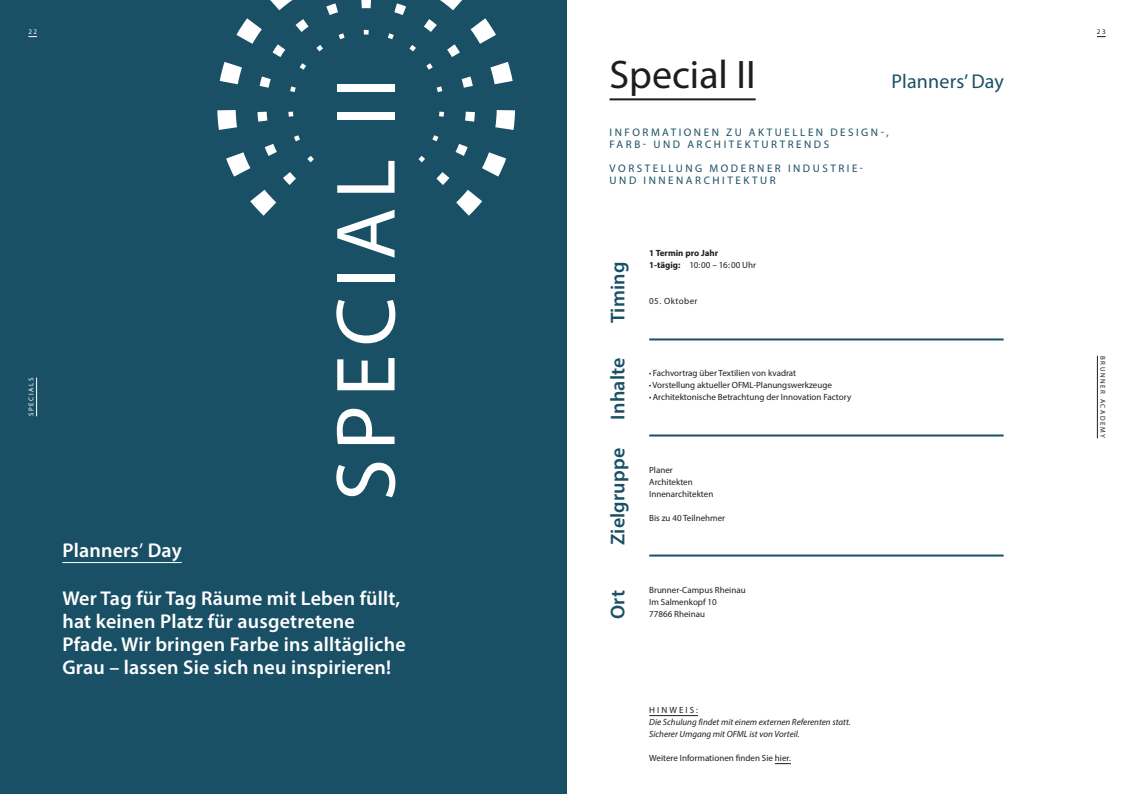
<style>
.page{position:relative;width:1134px;height:794px;background:#fff}
.page>*{position:absolute;margin:0;border:0;box-sizing:border-box;transform-origin:0 0}
.t1{font:85px "Myriad Pro";letter-spacing:.1em;color:#fff}
.t2{font:40px "Myriad Pro";color:#1d1d1b}
.t3{font:600 20px/23px "Myriad Pro";letter-spacing:.01em;color:#fff}
.t4{font:600 20px "Myriad Pro";letter-spacing:.01em;color:#1a5066}
.t5{font:20px "Myriad Pro";letter-spacing:.01em;color:#1a5066}
.t6{font:11px/12px "Myriad Pro";letter-spacing:.23em;color:#1a5066}
.t7{font:9px/12px "Myriad Pro";color:#1d1d1b}
.t8{font:italic 9px/12px "Myriad Pro";color:#1d1d1b}
.t9{font:700 9px/12px "Myriad Pro";color:#1d1d1b}
.t10{font:9px "Myriad Pro";letter-spacing:.05em;color:#1d1d1b}
.t11{font:9px "Myriad Pro";letter-spacing:.23em;color:#1d1d1b}
.t12{font:7px "Myriad Pro";letter-spacing:.23em;color:#1d1d1b}
.t13{font:7px "Myriad Pro";letter-spacing:.23em;color:#fff}
.s1{font-weight:400}
</style>
<div class="page">
<div style="left:0;top:0;width:567px;height:794px;background:#1a5066"></div>
<svg style="left:440px;top:0;width:22px;height:10px"></svg>
<svg style="left:270px;top:0;width:23px;height:10px"></svg>
<svg style="left:456px;top:190px;width:26px;height:26px"></svg>
<svg style="left:236px;top:18px;width:26px;height:26px"></svg>
<svg style="left:471px;top:18px;width:25px;height:26px"></svg>
<svg style="left:250px;top:190px;width:26px;height:26px"></svg>
<svg style="left:220px;top:62px;width:22px;height:22px"></svg>
<svg style="left:226px;top:152px;width:24px;height:25px"></svg>
<svg style="left:217px;top:110px;width:20px;height:20px"></svg>
<svg style="left:482px;top:152px;width:24px;height:25px"></svg>
<svg style="left:490px;top:62px;width:23px;height:22px"></svg>
<svg style="left:495px;top:110px;width:20px;height:20px"></svg>
<svg style="left:388px;top:33px;width:6px;height:6px"></svg>
<svg style="left:437px;top:86px;width:5px;height:6px"></svg>
<svg style="left:409px;top:45px;width:7px;height:6px"></svg>
<svg style="left:426px;top:63px;width:7px;height:7px"></svg>
<svg style="left:364px;top:30px;width:5px;height:5px"></svg>
<svg style="left:339px;top:33px;width:6px;height:6px"></svg>
<svg style="left:290px;top:86px;width:6px;height:6px"></svg>
<svg style="left:300px;top:63px;width:6px;height:7px"></svg>
<svg style="left:316px;top:45px;width:7px;height:6px"></svg>
<svg style="left:307px;top:156px;width:7px;height:6px"></svg>
<svg style="left:294px;top:135px;width:6px;height:6px"></svg>
<svg style="left:288px;top:112px;width:5px;height:5px"></svg>
<svg style="left:418px;top:156px;width:7px;height:6px"></svg>
<svg style="left:432px;top:135px;width:6px;height:6px"></svg>
<svg style="left:439px;top:112px;width:5px;height:5px"></svg>
<svg style="left:361px;top:0;width:10px;height:8px"></svg>
<svg style="left:326px;top:3px;width:12px;height:12px"></svg>
<svg style="left:394px;top:3px;width:12px;height:12px"></svg>
<svg style="left:296px;top:19px;width:12px;height:13px"></svg>
<svg style="left:260px;top:76px;width:11px;height:12px"></svg>
<svg style="left:436px;top:172px;width:13px;height:13px"></svg>
<svg style="left:283px;top:172px;width:13px;height:13px"></svg>
<svg style="left:424px;top:19px;width:13px;height:13px"></svg>
<svg style="left:273px;top:44px;width:12px;height:13px"></svg>
<svg style="left:456px;top:144px;width:12px;height:12px"></svg>
<svg style="left:265px;top:144px;width:12px;height:12px"></svg>
<svg style="left:465px;top:112px;width:10px;height:10px"></svg>
<svg style="left:462px;top:76px;width:11px;height:12px"></svg>
<svg style="left:447px;top:44px;width:13px;height:13px"></svg>
<svg style="left:257px;top:112px;width:10px;height:10px"></svg>
<hr style="left:62px;top:562px;width:120px;height:1px;background:#fff">
<hr style="left:649px;top:715px;width:49px;height:1px;background:#1d1d1b">
<svg style="left:775px;top:763px;width:16px;height:1px"></svg>
<hr style="left:609px;top:98px;width:147px;height:2px;background:#1d1d1b">
<hr style="left:649px;top:338px;width:354px;height:2px;background:#1a5066">
<hr style="left:649px;top:434px;width:354px;height:2px;background:#1a5066">
<hr style="left:649px;top:554px;width:354px;height:2px;background:#1a5066">
<hr style="left:1097px;top:356px;width:1px;height:82px;background:#1d1d1b">
<hr style="left:36px;top:377px;width:1px;height:39px;background:#fff">
<p class="t13" style="left:28px;top:27px;width:10px">22</p>
<p class="t12" style="left:1097px;top:27px;width:10px">23</p>
<p class="t13" style="left:27px;top:416px;width:40px;rotate:-90deg">SPECIALS</p>
<h1 class="t1" style="left:314px;top:501px;width:425px;rotate:-90deg">SPECIAL II</h1>
<h3 class="t3" style="left:62px;top:538px;width:121px">Planners<span class="s1">’</span> Day</h3>
<h3 class="t3" style="left:62px;top:586px;width:345px">Wer Tag für Tag Räume mit Leben füllt, hat keinen Platz für ausgetretene Pfade. Wir bringen Farbe ins alltägliche Grau – lassen Sie sich neu inspirieren!</h3>
<h2 class="t2" style="left:609px;top:50px;width:148px">Special II</h2>
<h3 class="t5" style="left:891px;top:69px;width:114px">Planners’ Day</h3>
<p class="t6" style="left:610px;top:126px;width:281px">INFORMATIONEN ZU AKTUELLEN DESIGN-,<br>FARB- UND ARCHITEKTURTRENDS</p>
<p class="t6" style="left:610px;top:162px;width:255px">VORSTELLUNG MODERNER INDUSTRIE-<br>UND INNENARCHITEKTUR</p>
<h3 class="t4" style="left:605px;top:323px;width:63px;rotate:-90deg">Timing</h3>
<h3 class="t4" style="left:605px;top:419px;width:63px;rotate:-90deg">Inhalte</h3>
<h3 class="t4" style="left:605px;top:545px;width:99px;rotate:-90deg">Zielgruppe</h3>
<h3 class="t4" style="left:605px;top:619px;width:31px;rotate:-90deg">Ort</h3>
<p class="t9" style="left:649px;top:247px;width:108px">1 Termin pro Jahr<br>1-tägig: <span class="s1">10:00 – 16:00 Uhr</span></p>
<p class="t10" style="left:649px;top:296px;width:50px">05. Oktober</p>
<p class="t7" style="left:652px;top:367px;width:200px">Fachvortrag über Textilien von kvadrat<br>Vorstellung aktueller OFML-Planungswerkzeuge<br>Architektonische Betrachtung der Innovation Factory</p>
<p class="t7" style="left:649px;top:463px;width:66px">Planer<br>Architekten<br>Innenarchitekten</p>
<p class="t7" style="left:649px;top:511px;width:77px">Bis zu 40 Teilnehmer</p>
<p class="t7" style="left:649px;top:583px;width:98px">Brunner-Campus Rheinau<br>Im Salmenkopf 10<br>77866 Rheinau</p>
<p class="t11" style="left:649px;top:704px;width:50px">HINWEIS:</p>
<p class="t8" style="left:649px;top:715px;width:203px">Die Schulung findet mit einem externen Referenten statt.<br>Sicherer Umgang mit OFML ist von Vorteil.</p>
<p class="t7" style="left:649px;top:751px;width:143px">Weitere Informationen finden Sie hier.</p>
<p class="t12" style="left:1107px;top:356px;width:84px;rotate:90deg">BRUNNER ACADEMY</p>
</div>
